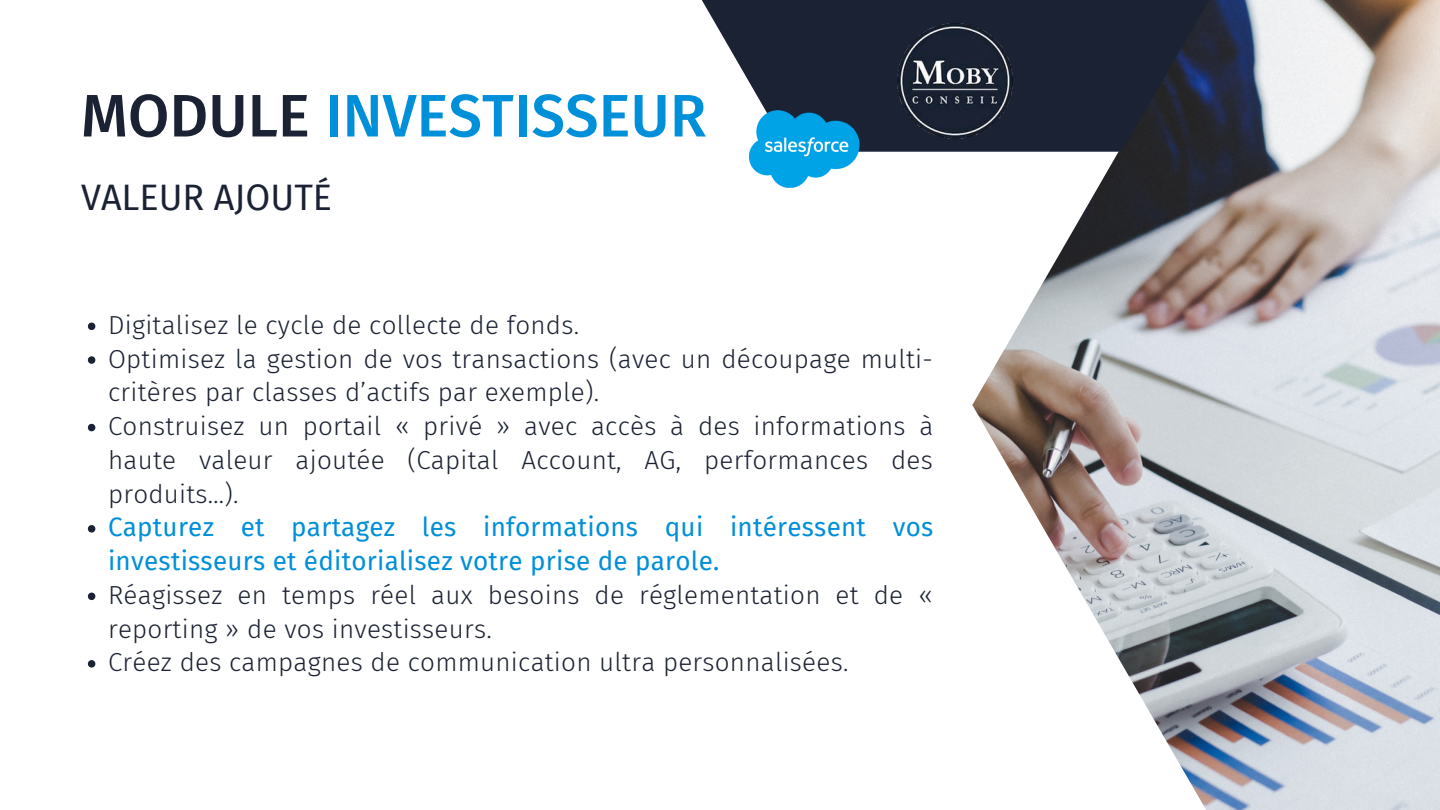
<style>
.page{position:relative;width:1440px;height:810px;background:#fff}
.page>*{position:absolute;margin:0;border:0;box-sizing:border-box;transform-origin:0 0}
.t1{font:500 60px "Fira Sans";color:#008fd9}
.t2{font:36px "Fira Sans";color:#1b2233}
.t3{font:300 26px/33.8px "Fira Sans";letter-spacing:.01em;color:#1b2233}
.t4{font:26px/33.8px "Fira Sans";letter-spacing:.01em;color:#008fd9}
.s1{color:#1b2233}
</style>
<div class="page">
<img style="left:972px;top:0;width:468px;height:810px">
<svg style="left:702px;top:0;width:545px;height:152px;background:#313747"></svg>
<img style="left:891px;top:16px;width:129px;height:129px">
<img style="left:750px;top:111px;width:109px;height:76px">
<svg style="left:88px;top:323px;width:7px;height:7px"></svg>
<svg style="left:88px;top:356px;width:7px;height:8px"></svg>
<svg style="left:88px;top:424px;width:7px;height:7px"></svg>
<svg style="left:88px;top:525px;width:7px;height:8px"></svg>
<svg style="left:88px;top:593px;width:7px;height:7px"></svg>
<svg style="left:88px;top:660px;width:7px;height:8px"></svg>
<h1 class="t1" style="left:81px;top:80px;width:627px"><span class="s1">MODULE</span> INVESTISSEUR</h1>
<h2 class="t2" style="left:81px;top:177px;width:253px">VALEUR AJOUTÉ</h2>
<p class="t3" style="left:108px;top:308px;width:827px">Digitalisez le cycle de collecte de fonds.<br>Optimisez la gestion de vos transactions (avec un découpage multi&shy;critères par classes d’actifs par exemple).<br>Construisez un portail « privé » avec accès à des informations à haute valeur ajoutée (Capital Account, AG, performances des produits…).</p>
<p class="t4" style="left:108px;top:511px;width:827px">Capturez et partagez les informations qui intéressent vos investisseurs et éditorialisez votre prise de parole.</p>
<p class="t3" style="left:108px;top:578px;width:826px">Réagissez en temps réel aux besoins de réglementation et de « reporting » de vos investisseurs.<br>Créez des campagnes de communication ultra personnalisées.</p>
</div>
